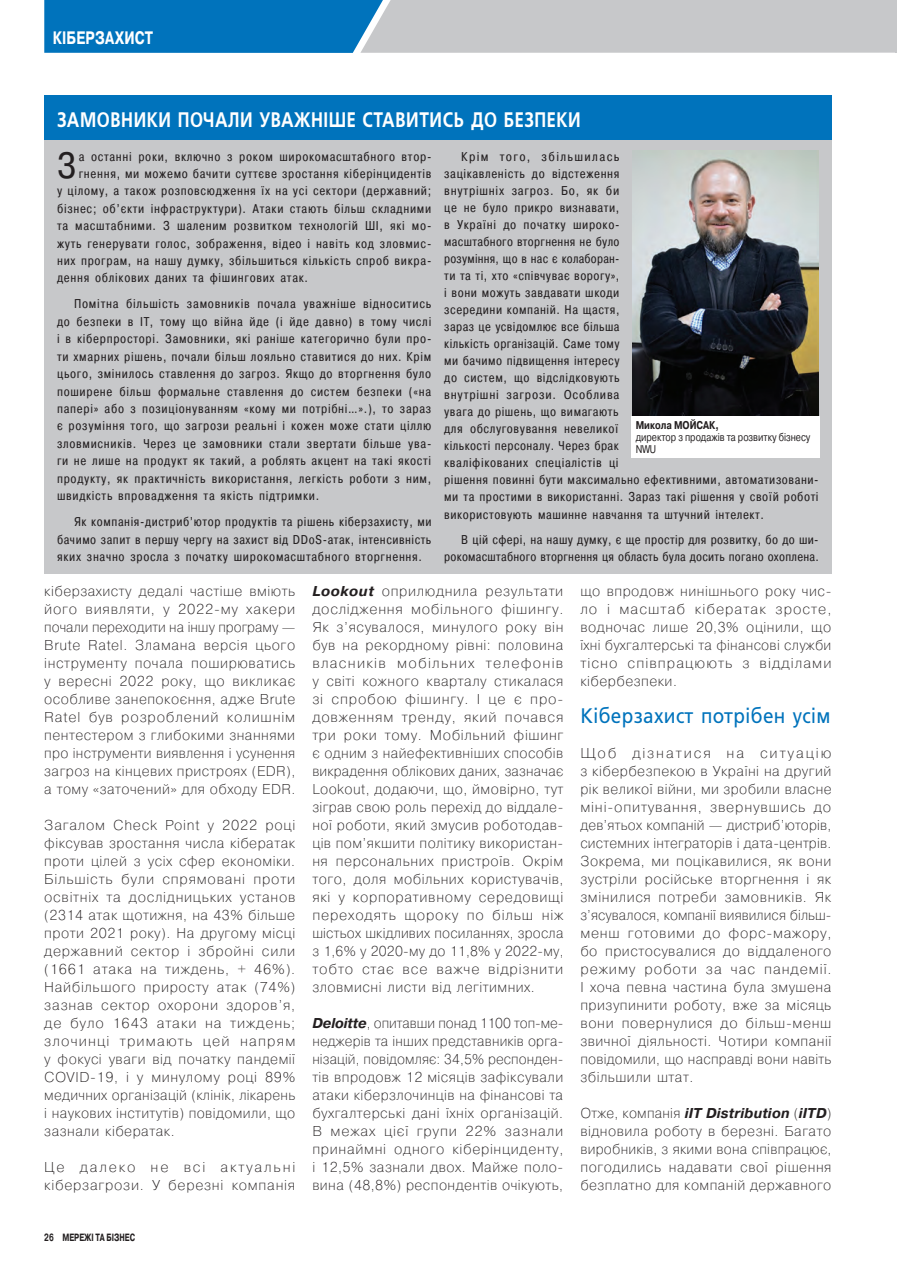
<style>
.page{position:relative;width:897px;height:1267px;background:#fff}
.page>*{position:absolute;margin:0;border:0;box-sizing:border-box;transform-origin:0 0}
.Текст_Прагм__Буквица{font:36.3px "Pragmatica Cond";color:#231f20}
.Заглавие_Rediz{font:600 21px "Free Set";letter-spacing:.035em;color:#fff;scale:.8 1}
.Подзаг_рек_Rediz{font:21px "Free Set";letter-spacing:.025em;color:#0073bc;scale:.9 1}
.t1{font:700 18px "Pragmatica";letter-spacing:.01em;color:#fff;scale:.75 1}
.Текст_osn_GREP{font:200 14.25px/18px "Pragmatica";letter-spacing:.035em;color:#231f20;text-align:justify}
.Текст_Прагматика_GRE{font:12.75px/17px "Pragmatica Cond";letter-spacing:.045em;color:#231f20;text-align:justify}
.Текст_Прагм__Буквица-2{font:12.75px "Pragmatica Cond";letter-spacing:.055em;color:#231f20}
.Текст_Прагматика_GRE-2{font:12.75px/17px "Pragmatica Cond";letter-spacing:.02em;color:#231f20;text-align:right}
.рис_надпись{font:11.25px/12px "Pragmatica";color:#231f20;scale:.8 1}
.t2{font:700 10.5px "Pragmatica";color:#231f20;scale:.7 1}
.s1{font-weight:700}
.s2{font-weight:700;font-style:italic}
</style>
<div class="page">
<div style="left:44px;top:140px;width:787px;height:433px;background:#c7c8ca"></div>
<div style="left:44px;top:95px;width:787px;height:45px;background:#0073bc"></div>
<img style="left:632px;top:150px;width:186px;height:266px">
<div style="left:631px;top:416px;width:188px;height:42px;background:#fff"></div>
<svg style="left:44px;top:0;width:853px;height:53px;background:#7ca8c5"></svg>
<p class="t1" style="left:53px;top:26px;width:135px">КІБЕРЗАХИСТ</p>
<p class="Заглавие_Rediz" style="left:57px;top:107px;width:656px">ЗАМОВНИКИ ПОЧАЛИ УВАЖНІШЕ СТАВИТИСЬ ДО БЕЗПЕКИ</p>
<p class="Текст_Прагм__Буквица" style="left:57px;top:143px;width:21px">З</p>
<p class="Текст_Прагм__Буквица-2" style="left:79px;top:149px;width:354px">а останні роки, включно з роком широкомасштабного втор-</p>
<p class="Текст_Прагм__Буквица-2" style="left:79px;top:165px;width:354px">гнення, ми можемо бачити суттєве зростання кіберінцидентів</p>
<p class="Текст_Прагм__Буквица-2" style="left:57px;top:183px;width:375px">у цілому, а також розповсюдження їх на усі сектори (державний;</p>
<p class="Текст_Прагм__Буквица-2" style="left:57px;top:200px;width:375px">бізнес; об’єкти інфраструктури). Атаки стають більш складними</p>
<p class="Текст_Прагм__Буквица-2" style="left:57px;top:218px;width:376px">та масштабними. З шаленим розвитком технологій ШІ, які мо-</p>
<p class="Текст_Прагм__Буквица-2" style="left:57px;top:235px;width:376px">жуть генерувати голос, зображення, відео і навіть код зловмис-</p>
<p class="Текст_Прагм__Буквица-2" style="left:57px;top:253px;width:376px">них програм, на нашу думку, збільшиться кількість спроб викра-</p>
<p class="Текст_Прагм__Буквица-2" style="left:57px;top:270px;width:252px">дення облікових даних та фішингових атак.</p>
<p class="Текст_Прагматика_GRE" style="left:57px;top:295px;width:376px;line-height:17.4px;text-indent:17px">Помітна більшість замовників почала уважніше відноситись до безпеки в IT, тому що війна йде (і йде давно) в тому числі і в кіберпросторі. Замовники, які раніше категорично були про&shy;ти хмарних рішень, почали більш лояльно ставитися до них. Крім цього, змінилось ставлення до загроз. Якщо до вторгнення було поширене більш формальне ставлення до систем безпеки («на папері» або з позиціонуванням «кому ми потрібні…».), то зараз є розуміння того, що загрози реальні і кожен може стати ціллю зловмисників. Через це замовники стали звертати більше ува&shy;ги не лише на продукт як такий, а роблять акцент на такі якості продукту, як практичність використання, легкість роботи з ним, швидкість впровадження та якість підтримки.</p>
<p class="Текст_Прагматика_GRE" style="left:57px;top:513px;width:376px;line-height:17.4px;text-indent:17px">Як компанія-дистриб’ютор продуктів та рішень кіберзахисту, ми бачимо запит в першу чергу на захист від DDoS‑атак, інтенсивність яких значно зросла з початку широкомасштабного вторгнення.</p>
<p class="Текст_Прагматика_GRE" style="left:444px;top:148px;width:376px;text-align:left;text-indent:17px">Крім того, збільшилась<br>зацікавленість до відстеження<br>внутрішніх загроз. Бо, як би<br>це не було прикро визнавати,<br>в Україні до початку широко-<br>масштабного вторгнення не було<br>розуміння, що в нас є колаборан-<br>ти та ті, хто «співчуває ворогу»,<br>і вони можуть завдавати шкоди<br>зсередини компаній. На щастя,<br>зараз це усвідомлює все більша<br>кількість організацій. Саме тому<br>ми бачимо підвищення інтересу<br>до систем, що відслідковують<br>внутрішні загрози. Особлива<br>увага до рішень, що вимагають<br>для обслуговування невеликої<br>кількості персоналу. Через брак<br>кваліфікованих спеціалістів ці<br>рішення повинні бути максимально ефективними, автоматизовани&shy;ми та простими в використанні. Зараз такі рішення у своїй роботі використовують машинне навчання та штучний інтелект.</p>
<p class="Текст_Прагматика_GRE-2" style="left:444px;top:531px;width:376px">В цій сфері, на нашу думку, є ще простір для розвитку, бо до ши&shy;рокомасштабного вторгнення ця область була досить погано охоплена.</p>
<p class="рис_надпись" style="left:635px;top:419px;width:220px"><span class="s1">Микола МОЙСАК,<br></span>директор з продажів та розвитку бізнесу<br>NWU</p>
<p class="Текст_osn_GREP" style="left:44px;top:581px;width:252px">кіберзахисту дедалі частіше вміють його виявляти, у 2022‑му хакери почали переходити на іншу програму — Brute Ratel. Зламана версія цього інструменту почала поширюватись у вересні 2022 року, що викликає особливе занепокоєння, адже Brute Ratel був розроблений колишнім пентестером з глибокими знаннями про інструменти виявлення і усунення загроз на кінцевих пристроях (EDR), а тому «заточений» для обходу EDR.</p>
<p class="Текст_osn_GREP" style="left:44px;top:815px;width:253px">Загалом Check Point у 2022 році фіксував зростання числа кібератак проти цілей з усіх сфер економіки.<br>Більшість були спрямовані проти освітніх та дослідницьких установ (2314 атак щотижня, на 43% більше проти 2021 року). На другому місці державний сектор і збройні сили (1661 атака на тиждень, + 46%).<br>Найбільшого приросту атак (74%) зазнав сектор охорони здоров’я, де було 1643 атаки на тиждень; злочинці тримають цей напрям у фокусі уваги від початку пандемії COVID‑19, і у минулому році 89% медичних організацій (клінік, лікарень і наукових інститутів) повідомили, що зазнали кібератак.</p>
<p class="Текст_osn_GREP" style="left:44px;top:1157px;width:252px">Це далеко не всі актуальні кіберзагрози. У березні компанія</p>
<p class="t2" style="left:44px;top:1230px;width:131px">26 МЕРЕЖІ ТА БІЗНЕС</p>
<p class="Текст_osn_GREP" style="left:312px;top:581px;width:253px"><span class="s2">Lookout</span> оприлюднила результати дослідження мобільного фішингу.<br>Як з’ясувалося, минулого року він був на рекордному рівні: половина власників мобільних телефонів у світі кожного кварталу стикалася зі спробою фішингу. І це є про‑ довженням тренду, який почався три роки тому. Мобільний фішинг є одним з найефективніших способів викрадення облікових даних, зазначає Lookout, додаючи, що, ймовірно, тут зіграв свою роль перехід до віддале‑ ної роботи, який змусив роботодав‑ ців пом’якшити політику використан‑ ня персональних пристроїв. Окрім того, доля мобільних користувачів, які у корпоративному середовищі переходять щороку по більш ніж шістьох шкідливих посиланнях, зросла з 1,6% у 2020‑му до 11,8% у 2022‑му, тобто стає все важче відрізнити зловмисні листи від легітимних.</p>
<p class="Текст_osn_GREP" style="left:312px;top:1013px;width:252px"><span class="s2">Deloitte</span>, опитавши понад 1100 топ-ме‑ неджерів та інших представників орга‑ нізацій, повідомляє: 34,5% респонден‑ тів впродовж 12 місяців зафіксували атаки кіберзлочинців на фінансові та бухгалтерські дані їхніх організацій.<br>В межах цієї групи 22% зазнали принаймні одного кіберінциденту, і 12,5% зазнали двох. Майже поло‑ вина (48,8%) респондентів очікують,</p>
<p class="Текст_osn_GREP" style="left:580px;top:581px;width:252px">що впродовж нинішнього року чис‑ ло і масштаб кібератак зросте, водночас лише 20,3% оцінили, що їхні бухгалтерські та фінансові служби тісно співпрацюють з відділами кібербезпеки.</p>
<p class="Подзаг_рек_Rediz" style="left:580px;top:703px;width:279px">Кіберзахист потрібен усім</p>
<p class="Текст_osn_GREP" style="left:580px;top:743px;width:253px;text-align:left">Щоб дізнатися на ситуацію з кібербезпекою в Україні на другий рік великої війни, ми зробили власне міні-опитування, звернувшись до дев’ятьох компаній — дистриб’юторів, системних інтеграторів і дата-центрів.<br>Зокрема, ми поцікавилися, як вони зустріли російське вторгнення і як змінилися потреби замовників. Як з’ясувалося, компанії виявилися більш&shy;менш готовими до форс-мажору, бо пристосувалися до віддаленого режиму роботи за час пандемії.<br>І хоча певна частина була змушена призупинити роботу, вже за місяць вони повернулися до більш-менш звичної діяльності. Чотири компанії повідомили, що насправді вони навіть збільшили штат.</p>
<p class="Текст_osn_GREP" style="left:580px;top:1103px;width:253px">Отже, компанія <span class="s2">iIT Distribution</span> (<span class="s2">iITD</span>) відновила роботу в березні. Багато виробників, з якими вона співпрацює, погодились надавати свої рішення безплатно для компаній державного</p>
</div>
